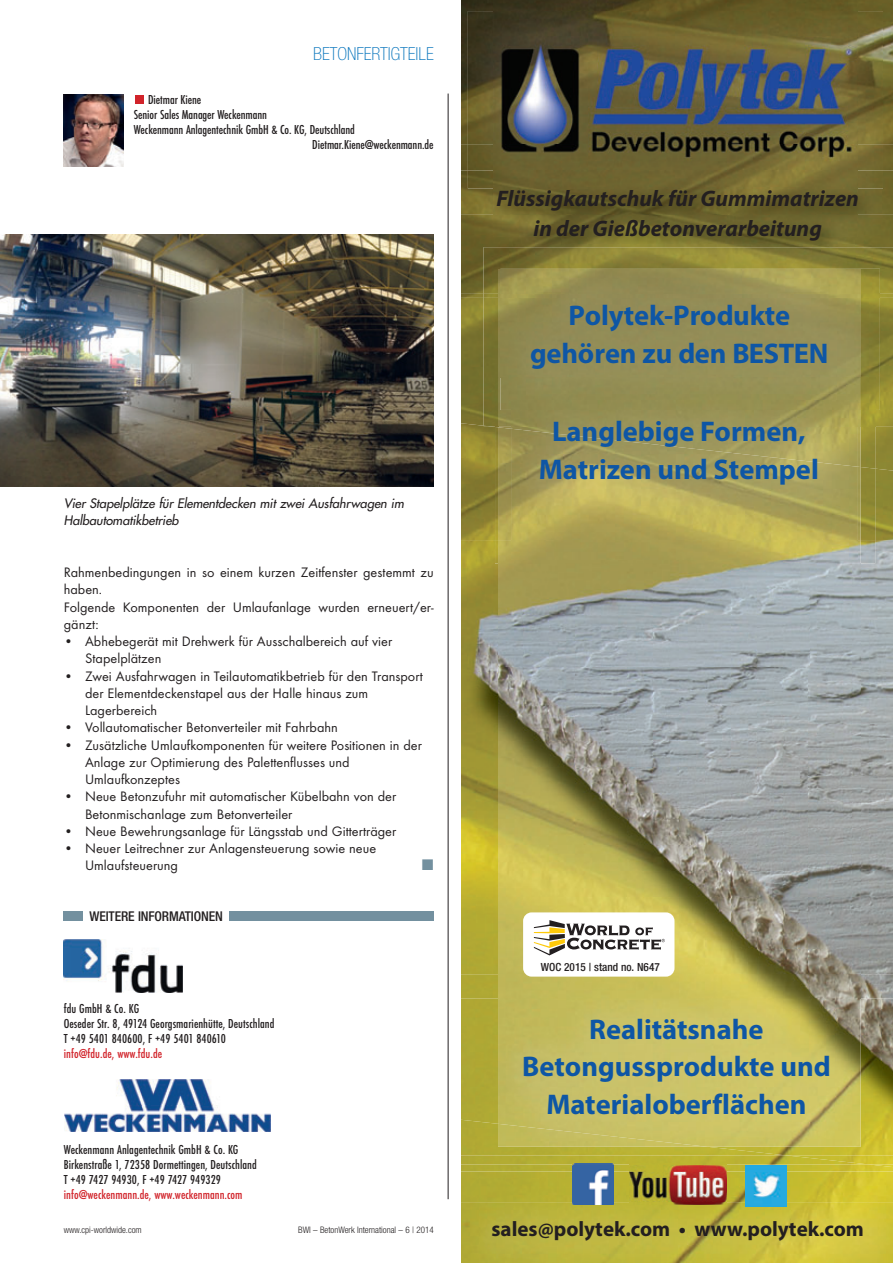
<style>
.page{position:relative;width:893px;height:1263px;background:#fff}
.page>*{position:absolute;margin:0;border:0;box-sizing:border-box;transform-origin:0 0}
.t1{font:700 28.5px/37.5px "Myriad Pro";color:#0e56a5;text-align:center}
.t2{font:italic 700 22.5px/30px "Myriad Pro";color:#231f20;text-align:center}
.t3{font:700 21px "Myriad Pro";color:#231f20}
.t4{font:100 condensed 18px "Helvetica Neue";color:#0372bb}
.t5{font:14.25px/17.2px "Futura T";color:#231f20}
.t6{font:14.25px "European Pi Three";color:#73909f}
.t7{font:500 condensed 13.5px/15px "Futura T";letter-spacing:.005em;color:#231f20}
.t8{font:500 condensed 13.5px "Futura T";letter-spacing:.005em;color:#d1232a}
.t9{font:500 condensed 13.5px "Helvetica Neue";letter-spacing:-.01em;color:#231f20}
.t10{font:italic 12.75px/17.2px "Futura";letter-spacing:-.005em;color:#231f20}
.t11{font:500 condensed 11.25px "Helvetica Neue";color:#231f20}
.t12{font:300 condensed 9px "Helvetica Neue";color:#231f20}
</style>
<div class="page">
<img style="left:0;top:234px;width:434px;height:252px">
<div style="left:135px;top:95px;width:9px;height:9px;background:#d1232a"></div>
<img style="left:64px;top:94px;width:59px;height:72px">
<img style="left:63px;top:940px;width:119px;height:53px">
<img style="left:64px;top:1079px;width:206px;height:53px">
<div style="left:64px;top:911px;width:19px;height:10px;background:#73909f"></div>
<div style="left:229px;top:911px;width:205px;height:10px;background:#73909f"></div>
<hr style="left:448px;top:94px;width:1px;height:1105px;background:#231f20">
<img style="left:462px;top:421px;width:33px;height:119px">
<img style="left:875px;top:469px;width:18px;height:71px">
<img style="left:462px;top:540px;width:36px;height:434px">
<img style="left:861px;top:540px;width:32px;height:434px">
<img style="left:498px;top:564px;width:363px;height:410px">
<img style="left:462px;top:1178px;width:431px;height:85px">
<img style="left:572px;top:1171px;width:41px;height:34px">
<img style="left:745px;top:1171px;width:42px;height:35px">
<img style="left:629px;top:1171px;width:97px;height:33px">
<img style="left:462px;top:0;width:431px;height:210px">
<img style="left:468px;top:11px;width:415px;height:178px">
<img style="left:494px;top:0;width:363px;height:210px">
<img style="left:462px;top:1164px;width:431px;height:7px">
<img style="left:863px;top:1164px;width:30px;height:4px">
<img style="left:462px;top:974px;width:431px;height:190px">
<img style="left:462px;top:998px;width:431px;height:157px">
<img style="left:483px;top:293px;width:410px;height:133px">
<img style="left:498px;top:297px;width:363px;height:80px">
<img style="left:861px;top:293px;width:19px;height:117px">
<img style="left:495px;top:427px;width:380px;height:137px">
<img style="left:495px;top:377px;width:17px;height:49px">
<img style="left:858px;top:410px;width:17px;height:16px">
<img style="left:500px;top:377px;width:375px;height:33px">
<img style="left:512px;top:401px;width:346px;height:28px">
<img style="left:512px;top:429px;width:346px;height:131px">
<img style="left:462px;top:293px;width:21px;height:4px">
<img style="left:500px;top:293px;width:361px;height:4px">
<img style="left:462px;top:210px;width:431px;height:83px">
<img style="left:498px;top:269px;width:382px;height:24px">
<div style="left:523px;top:912px;width:151px;height:64px;background:#fff;border-radius:9px"></div>
<svg style="left:534px;top:920px;width:131px;height:35px"></svg>
<svg style="left:680px;top:1228px;width:5px;height:5px"></svg>
<p class="t4" style="left:313px;top:47px;width:122px">BETONFERTIGTEILE</p>
<p class="t7" style="left:148px;top:92px;width:55px">Dietmar Kiene</p>
<p class="t7" style="left:134px;top:107px;width:135px">Senior Sales Manager Weckenmann</p>
<p class="t7" style="left:134px;top:122px;width:223px">Weckenmann Anlagentechnik GmbH &amp; Co. KG, Deutschland</p>
<p class="t7" style="left:312px;top:137px;width:123px">Dietmar.Kiene@weckenmann.de</p>
<p class="t10" style="left:64px;top:496px;width:344px">Vier Stapelplätze für Elementdecken mit zwei Ausfahrwagen im<br>Halbautomatikbetrieb</p>
<p class="t5" style="left:64px;top:565px;width:371px">Rahmenbedingungen in so einem kurzen Zeitfenster gestemmt zu haben.<br>Folgende Komponenten der Umlaufanlage wurden erneuert/er - gänzt:</p>
<p class="t5" style="left:85px;top:634px;width:309px;text-indent:-21px">• Abhebegerät mit Drehwerk für Aus schal bereich auf vier<br>Stapelplätzen</p>
<p class="t5" style="left:85px;top:668px;width:339px;text-indent:-21px">• Zwei Ausfahrwagen in Teilautomatik betrieb für den Transport der Element deckenstapel aus der Halle hinaus zum<br>Lagerbereich</p>
<p class="t5" style="left:64px;top:720px;width:276px">• Vollautomatischer Betonverteiler mit Fahrbahn</p>
<p class="t5" style="left:85px;top:737px;width:338px;text-indent:-21px">• Zusätzliche Umlaufkomponenten für weitere Positionen in der<br>Anlage zur Optimierung des Palettenflusses und<br>Umlaufkonzeptes</p>
<p class="t5" style="left:85px;top:789px;width:313px;text-indent:-21px">• Neue Betonzufuhr mit automatischer Kübelbahn von der<br>Betonmischanlage zum Betonverteiler</p>
<p class="t5" style="left:64px;top:824px;width:334px">• Neue Bewehrungsanlage für Längsstab und Gitterträger</p>
<p class="t5" style="left:85px;top:841px;width:293px;text-indent:-21px">• Neuer Leitrechner zur Anlagensteue rung sowie neue<br>Umlaufsteuerung</p>
<p class="t6" style="left:422px;top:857px;width:13px">-</p>
<p class="t9" style="left:90px;top:911px;width:135px">WEITERE INFORMATIONEN</p>
<p class="t7" style="left:64px;top:1002px;width:212px">fdu GmbH &amp; Co. KG<br>Oeseder Str. 8, 49124 Georgsmarienhütte, Deutschland<br>T +49 5401 840600, F +49 5401 840610</p>
<p class="t8" style="left:64px;top:1048px;width:100px">info@fdu.de, www.fdu.de</p>
<p class="t7" style="left:64px;top:1143px;width:195px">Weckenmann Anlagentechnik GmbH &amp; Co. KG<br>Birkenstraße 1, 72358 Dormettingen, Deutschland<br>T +49 7427 94930, F +49 7427 949329</p>
<p class="t8" style="left:64px;top:1189px;width:180px">info@weckenmann.de, www.weckenmann.com</p>
<p class="t12" style="left:64px;top:1226px;width:79px">www.cpi-worldwide.com</p>
<p class="t12" style="left:298px;top:1226px;width:137px">BWI – BetonWerk International – 6 | 2014</p>
<h2 class="t2" style="left:496px;top:185px;width:364px">Flüssigkautschuk für Gummimatrizen in der Gießbetonverarbeitung</h2>
<h1 class="t1" style="left:530px;top:299px;width:300px">Polytek-Produkte gehören zu den BESTEN</h1>
<h1 class="t1" style="left:539px;top:415px;width:282px">Langlebige Formen,<br>Matrizen und Stempel</h1>
<p class="t11" style="left:541px;top:963px;width:120px">WOC 2015 | stand no. N647</p>
<h1 class="t1" style="left:522px;top:1013px;width:310px">Realitätsnahe<br>Betongussprodukte und<br>Materialoberflächen</h1>
<h3 class="t3" style="left:491px;top:1221px;width:374px">sales@polytek.com www.polytek.com</h3>
</div>
